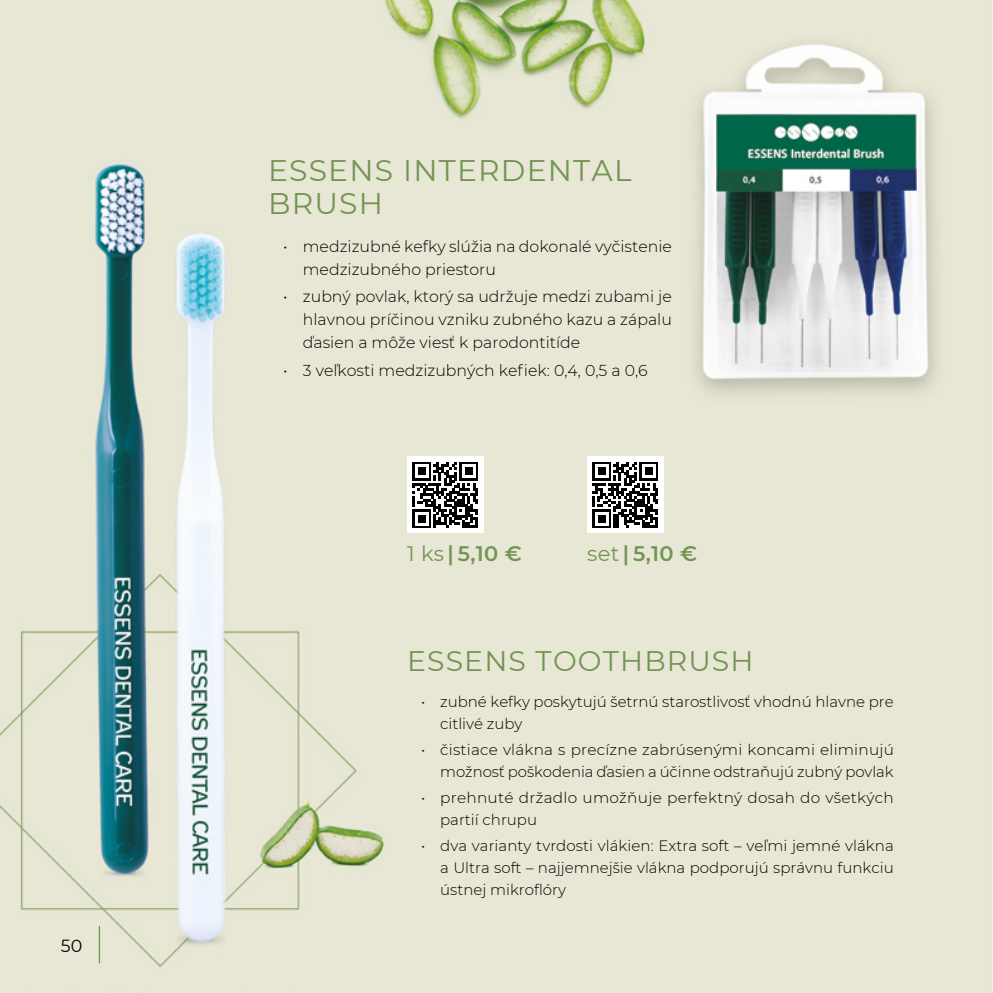
<style>
.page{position:relative;width:993px;height:993px;background:#fff}
.page>*{position:absolute;margin:0;border:0;box-sizing:border-box;transform-origin:0 0}
.t1{font:29.75px/33.2px "Montserrat";letter-spacing:.04em;color:#729554}
.t2{font:28.35px "Montserrat";letter-spacing:.04em;color:#729554}
.t3{font:600 21px "Montserrat";color:#729554}
.t4{font:17.5px "Montserrat";color:#000}
.t5{font:300 15.75px/22.8px "Montserrat";color:#000}
.t6{font:300 15.05px/21.7px "Montserrat";color:#000}
.s1{font-weight:400}
</style>
<div class="page">
<img style="left:0;top:0;width:992px;height:992px">
<div style="left:407px;top:456px;width:76px;height:76px;background:#fff"></div>
<svg style="left:412px;top:462px;width:66px;height:65px"></svg>
<div style="left:587px;top:456px;width:76px;height:76px;background:#fff"></div>
<svg style="left:592px;top:462px;width:66px;height:65px"></svg>
<hr style="left:99px;top:925px;width:1px;height:37px;background:#729554">
<p class="t4" style="left:61px;top:933px;width:23px">50</p>
<h1 class="t1" style="left:268px;top:153px;width:365px">ESSENS INTERDENTAL<br>BRUSH</h1>
<p class="t5" style="left:303px;top:234px;width:370px;text-indent:-20px">• medzizubné kefky slúžia na dokonalé vyčistenie medzizubného priestoru</p>
<p class="t5" style="left:303px;top:285px;width:370px;text-align:justify;text-indent:-20px">• zubný povlak, ktorý sa udržuje medzi zubami je hlavnou príčinou vzniku zubného kazu a zápalu ďasien a môže viesť k parodontitíde</p>
<p class="t5" style="left:283px;top:358px;width:366px">• 3 veľkosti medzizubných kefiek: 0,4, 0,5 a 0,6</p>
<h3 class="t3" style="left:407px;top:539px;width:116px"><span class="s1">1 ks</span> | 5,10 €</h3>
<h3 class="t3" style="left:587px;top:539px;width:112px"><span class="s1">set</span> | 5,10 €</h3>
<h2 class="t2" style="left:407px;top:641px;width:348px">ESSENS TOOTHBRUSH</h2>
<p class="t6" style="left:440px;top:690px;width:455px;text-indent:-19px">• zubné kefky poskytujú šetrnú starostlivosť vhodnú hlavne pre citlivé zuby</p>
<p class="t6" style="left:421px;top:738px;width:474px;text-align:right">• čistiace vlákna s precízne zabrúsenými koncami eliminujú možnosť poškodenia ďasien a účinne odstraňujú zubný povlak</p>
<p class="t6" style="left:440px;top:786px;width:455px;text-indent:-19px">• prehnuté držadlo umožňuje perfektný dosah do všetkých partií chrupu</p>
<p class="t6" style="left:440px;top:834px;width:455px;text-align:justify;text-indent:-19px">• dva varianty tvrdosti vlákien: Extra soft – veľmi jemné vlákna a Ultra soft – najjemnejšie vlákna podporujú správnu funkciu ústnej mikroflóry</p>
</div>
